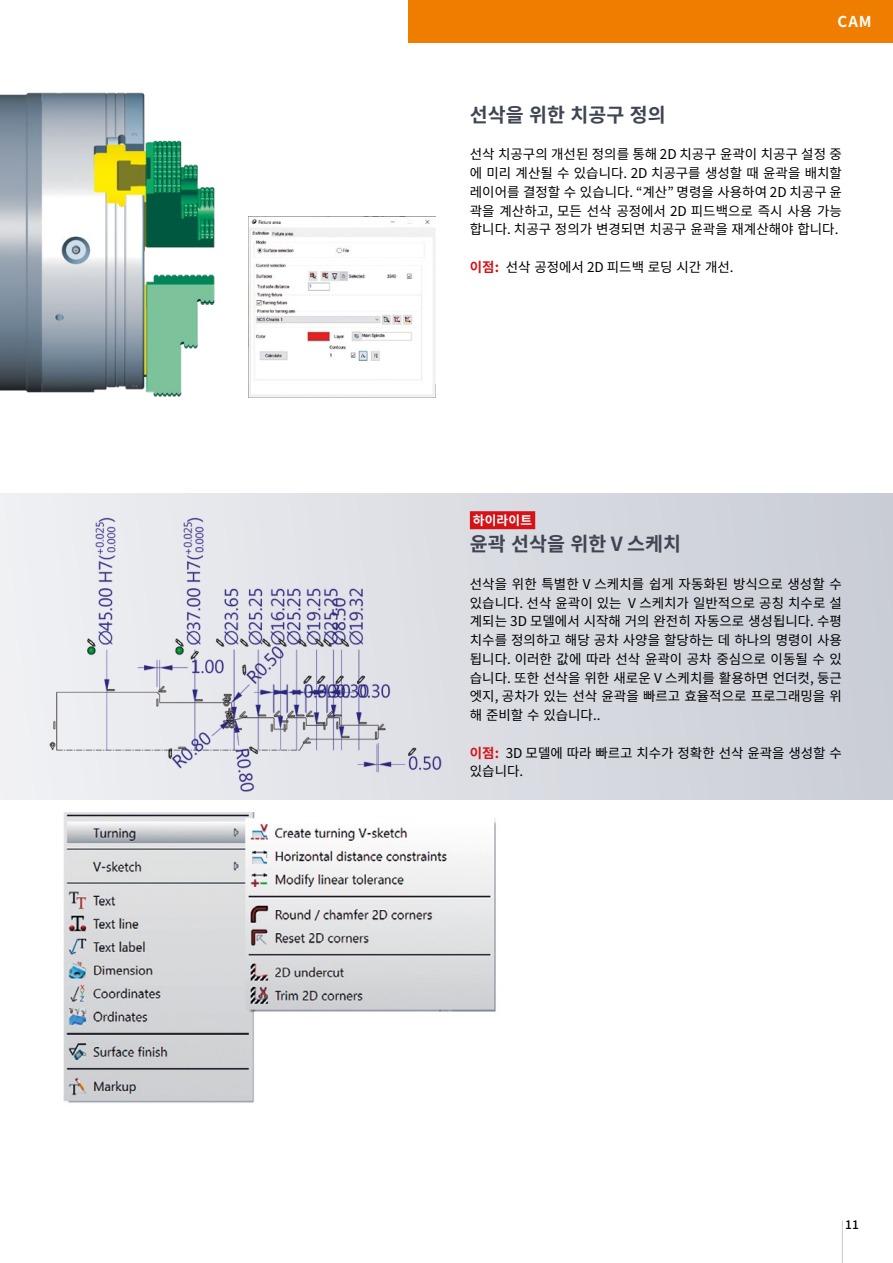
<style>
.page{position:relative;width:893px;height:1263px;background:#fff}
.page>*{position:absolute;margin:0;border:0;box-sizing:border-box;transform-origin:0 0}
.t1{font:700 19.5px "Noto Sans CJ Kkr";color:#404553}
.t2{font:700 15px "Noto Sans CJ Kkr";color:#fff}
.t3{font:13.5px/18.8px "Noto Sans CJ Kkr";color:#000;text-align:justify}
.t4{font:700 12.75px "Noto Sans CJ Kkr";letter-spacing:.01em;color:#fff}
.t5{font:500 12px "Noto Sans CJ Kkr";color:#000}
.s1{font-weight:700;color:#d51317}
</style>
<div class="page">
<div style="left:408px;top:0;width:485px;height:43px;background:#ef7d00"></div>
<hr style="left:842px;top:1220px;width:1px;height:43px;background:#c5c9d2">
<div style="left:0;top:493px;width:893px;height:306px;background:linear-gradient(to right,#eff0f3,#c9cdd5)"></div>
<img style="left:37px;top:513px;width:423px;height:285px">
<img style="left:248px;top:217px;width:187px;height:167px">
<img style="left:248px;top:384px;width:188px;height:14px">
<div style="left:470px;top:511px;width:65px;height:18px;background:#d51317"></div>
<img style="left:63px;top:812px;width:433px;height:291px">
<img style="left:0;top:92px;width:215px;height:305px">
<p class="t2" style="left:838px;top:13px;width:36px">CAM</p>
<h1 class="t1" style="left:470px;top:104px;width:197px">선삭을 위한 치공구 정의</h1>
<p class="t3" style="left:470px;top:145px;width:374px">선삭 치공구의 개선된 정의를 통해 2D 치공구 윤곽이 치공구 설정 중 에 미리 계산될 수 있습니다. 2D 치공구를 생성할 때 윤곽을 배치할 레이어를 결정할 수 있습니다. “계산” 명령을 사용하여 2D 치공구 윤 곽을 계산하고, 모든 선삭 공정에서 2D 피드백으로 즉시 사용 가능 합니다. 치공구 정의가 변경되면 치공구 윤곽을 재계산해야 합니다.</p>
<p class="t3" style="left:470px;top:258px;width:265px"><span class="s1">이점:</span> 선삭 공정에서 2D 피드백 로딩 시간 개선.</p>
<p class="t4" style="left:473px;top:513px;width:61px">하이라이트</p>
<h1 class="t1" style="left:470px;top:533px;width:213px">윤곽 선삭을 위한 V 스케치</h1>
<p class="t3" style="left:470px;top:575px;width:374px">선삭을 위한 특별한 V 스케치를 쉽게 자동화된 방식으로 생성할 수 있습니다. 선삭 윤곽이 있는 V 스케치가 일반적으로 공칭 치수로 설 계되는 3D 모델에서 시작해 거의 완전히 자동으로 생성됩니다. 수평 치수를 정의하고 해당 공차 사양을 할당하는 데 하나의 명령이 사용 됩니다. 이러한 값에 따라 선삭 윤곽이 공차 중심으로 이동될 수 있 습니다. 또한 선삭을 위한 새로운 V 스케치를 활용하면 언더컷, 둥근 엣지, 공차가 있는 선삭 윤곽을 빠르고 효율적으로 프로그래밍을 위 해 준비할 수 있습니다..</p>
<p class="t3" style="left:470px;top:744px;width:374px"><span class="s1">이점:</span> 3D 모델에 따라 빠르고 치수가 정확한 선삭 윤곽을 생성할 수 있습니다.</p>
<p class="t5" style="left:845px;top:1218px;width:15px">11</p>
</div>
